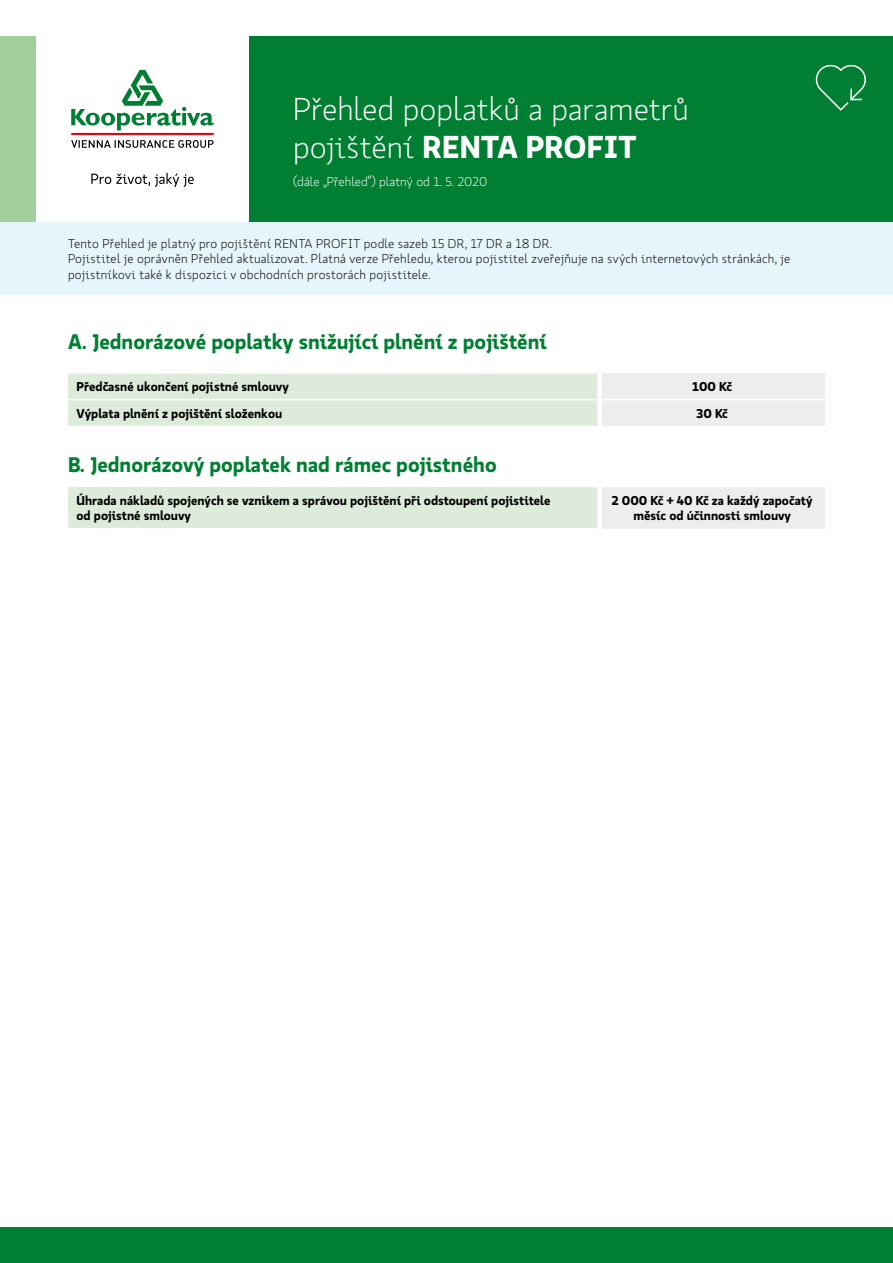
<style>
.page{position:relative;width:893px;height:1263px;background:#fff}
.page>*{position:absolute;margin:0;border:0;box-sizing:border-box;transform-origin:0 0}
.t1{font:300 31.5px/37.8px "Koop Pro";letter-spacing:-.005em;color:#fff}
.t2{font:700 21px "Koop Pro";color:#007e31}
.t3{font:300 12.75px/15.3px "Koop Pro";letter-spacing:.015em;color:#000}
.t4{font:700 12.75px/15.3px "Koop Pro";color:#000}
.t5{font:300 12.75px "Koop Pro";color:#fff}
.s1{font-weight:700}
</style>
<div class="page">
<div style="left:0;top:1227px;width:893px;height:36px;background:#007e31"></div>
<div style="left:249px;top:36px;width:644px;height:186px;background:#007e31"></div>
<div style="left:0;top:36px;width:36px;height:186px;background:#a2cf9c"></div>
<div style="left:0;top:222px;width:893px;height:73px;background:#e6f4fb"></div>
<svg style="left:68px;top:373px;width:757px;height:53px"></svg>
<hr style="left:68px;top:399px;width:532px;height:1px;background:#fff">
<hr style="left:600px;top:399px;width:225px;height:1px;background:#fff">
<div style="left:68px;top:487px;width:532px;height:41px;background:#ddecda"></div>
<div style="left:600px;top:487px;width:225px;height:41px;background:#ededed"></div>
<div style="left:597px;top:487px;width:5px;height:41px;background:#fff"></div>
<svg style="left:71px;top:70px;width:143px;height:60px"></svg>
<svg style="left:91px;top:173px;width:103px;height:14px"></svg>
<hr style="left:71px;top:133px;width:143px;height:2px;background:#e30613">
<svg style="left:71px;top:140px;width:143px;height:8px"></svg>
<svg style="left:816px;top:65px;width:50px;height:46px"></svg>
<h1 class="t1" style="left:293px;top:90px;width:397px">Přehled poplatků a parametrů pojištění <span class="s1">RENTA PROFIT</span></h1>
<p class="t5" style="left:293px;top:173px;width:196px">(dále „Přehled“) platný od 1. 5. 2020</p>
<p class="t3" style="left:68px;top:236px;width:724px">Tento Přehled je platný pro pojištění RENTA PROFIT podle sazeb 15 DR, 17 DR a 18 DR.<br>Pojistitel je oprávněn Přehled aktualizovat. Platná verze Přehledu, kterou pojistitel zveřejňuje na svých internetových stránkách, je pojistníkovi také k dispozici v obchodních prostorách pojistitele.</p>
<h2 class="t2" style="left:68px;top:327px;width:480px">A. Jednorázové poplatky snižující plnění z pojištění</h2>
<p class="t4" style="left:77px;top:378px;width:214px">Předčasné ukončení pojistné smlouvy</p>
<p class="t4" style="left:692px;top:378px;width:41px">100 Kč</p>
<p class="t4" style="left:77px;top:405px;width:207px">Výplata plnění z pojištění složenkou</p>
<p class="t4" style="left:697px;top:405px;width:33px">30 Kč</p>
<h2 class="t2" style="left:68px;top:449px;width:430px">B. Jednorázový poplatek nad rámec pojistného</h2>
<p class="t4" style="left:77px;top:492px;width:475px">Úhrada nákladů spojených se vznikem a správou pojištění při odstoupení pojistitele od pojistné smlouvy</p>
<p class="t4" style="left:612px;top:492px;width:202px;text-align:center">2 000 Kč + 40 Kč za každý započatý měsíc od účinnosti smlouvy</p>
</div>
